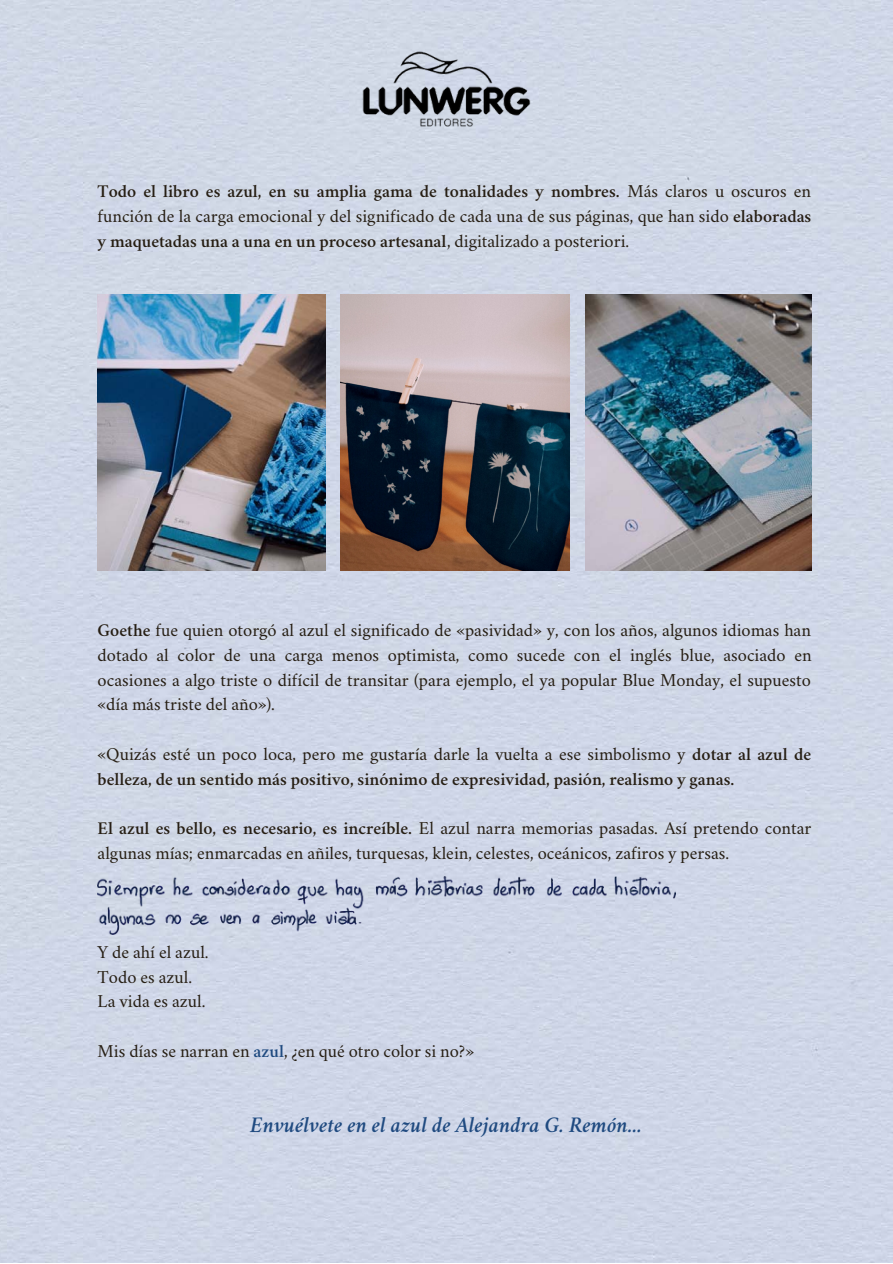
<style>
.page{position:relative;width:893px;height:1264px;background:#fff}
.page>*{position:absolute;margin:0;border:0;box-sizing:border-box;transform-origin:0 0}
.t1{font:italic 600 22.5px "Crimson";color:#1f4a80}
.t2{font:18px/24.8px "Crimson";color:#261e13;text-align:justify}
.t3{font:600 18px/24.8px "Crimson";color:#261e13}
.s1{font-weight:600}
.s2{font-weight:400}
.s3{font-weight:600;color:#1f4a80}
</style>
<div class="page">
<div style="left:0;top:0;width:892px;height:1262px;background:#cfd7e7"></div>
<img style="left:348px;top:40px;width:196px;height:98px">
<img style="left:98px;top:876px;width:577px;height:58px">
<img style="left:341px;top:294px;width:228px;height:277px">
<img style="left:98px;top:294px;width:228px;height:277px">
<img style="left:585px;top:294px;width:226px;height:277px">
<p class="t2" style="left:98px;top:181px;width:715px"><span class="s1">Todo el libro es azul, en su amplia gama de tonalidades y nombres.</span> Más claros u oscuros en función de la carga emocional y del significado de cada una de sus páginas, que han sido <span class="s1">elaboradas y maquetadas una a una en un proceso artesanal</span>, digitalizado a posteriori.</p>
<p class="t2" style="left:98px;top:619px;width:715px"><span class="s1">Goethe</span> fue quien otorgó al azul el significado de «pasividad» y, con los años, algunos idiomas han dotado al color de una carga menos optimista, como sucede con el inglés blue, asociado en ocasiones a algo triste o difícil de transitar (para ejemplo, el ya popular Blue Monday, el supuesto «día más triste del año»).</p>
<p class="t3" style="left:98px;top:744px;width:715px"><span class="s2">«Quizás esté un poco loca, pero me gustaría darle la vuelta a ese simbolismo y</span> dotar al azul de belleza, de un sentido más positivo, sinónimo de expresividad, pasión, realismo y ganas.</p>
<p class="t2" style="left:98px;top:817px;width:715px"><span class="s1">El azul es bello, es necesario, es increíble.</span> El azul narra memorias pasadas. Así pretendo contar algunas mías; enmarcadas en añiles, turquesas, klein, celestes, oceánicos, zafiros y persas.</p>
<p class="t2" style="left:98px;top:941px;width:112px;text-align:left">Y de ahí el azul.<br>Todo es azul.<br>La vida es azul.</p>
<p class="t2" style="left:98px;top:1040px;width:378px">Mis días se narran en <span class="s3">azul</span>, ¿en qué otro color si no?»</p>
<p class="t1" style="left:250px;top:1115px;width:393px">Envuélvete en el azul de Alejandra G. Remón...</p>
</div>
